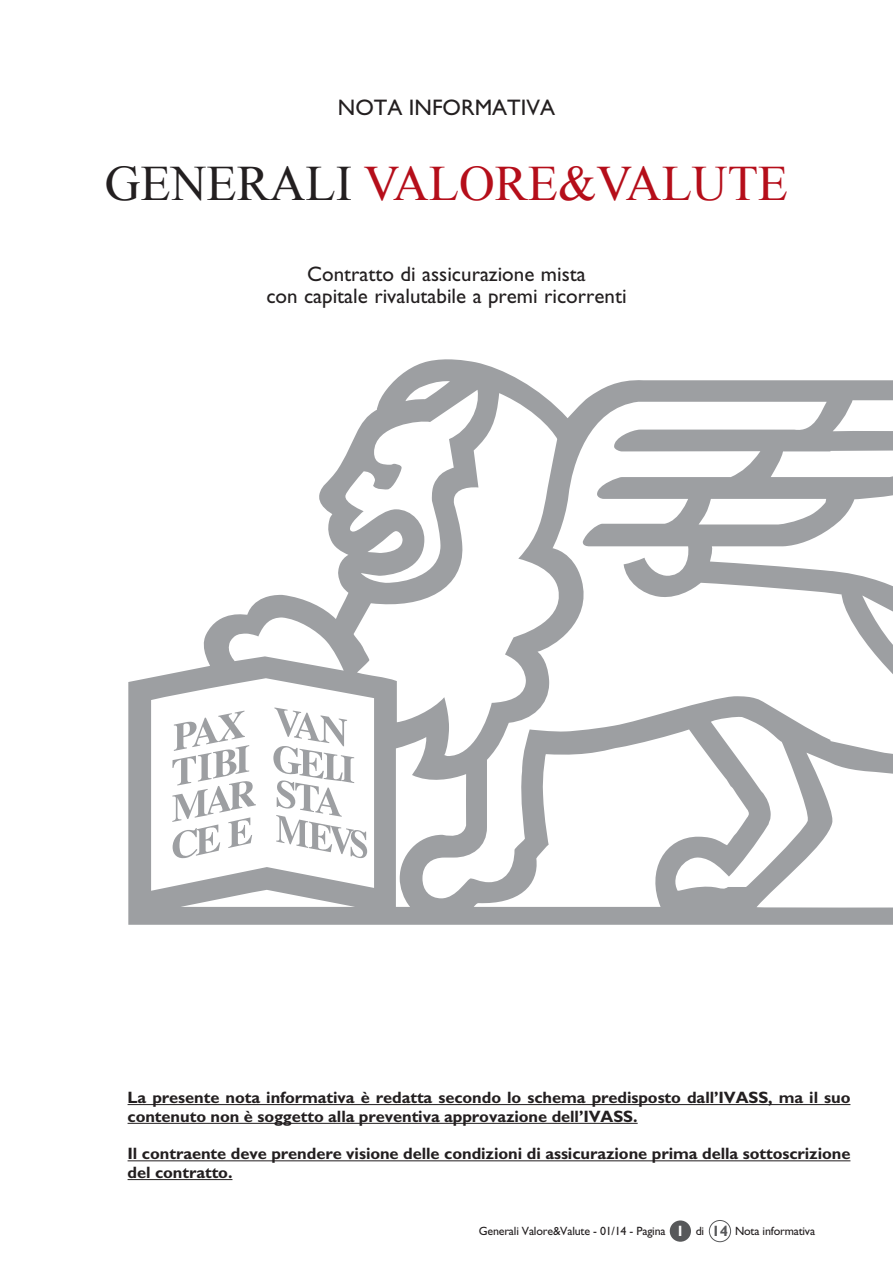
<style>
.page{position:relative;width:893px;height:1263px;background:#fff}
.page>*{position:absolute;margin:0;border:0;box-sizing:border-box;transform-origin:0 0}
.Titolo_paragrafo{font:49.5px "Times New Roman";color:#b50e1a}
.t1{font:22.5px "Gill Sans";color:#231f20}
.Normale{font:21px "Gill Sans";color:#231f20}
.t2{font:700 16.5px/18.8px "Gill Sans";letter-spacing:-.005em;color:#231f20}
.t3{font:12px "Gill Sans";letter-spacing:-.015em;color:#231f20}
.s1{color:#231f20}
.s2{font-weight:700;font-size:15px;color:#fff}
.s3{font-weight:700;font-size:15px;color:#57585a}
</style>
<div class="page">
<div style="left:670px;top:1220px;width:21px;height:22px;background:#57585a;border-radius:50%"></div>
<div style="left:709px;top:1220px;width:22px;height:22px;border:1px solid #57585a;border-radius:50%"></div>
<hr style="left:128px;top:1104px;width:722px;height:1px;background:#231f20">
<hr style="left:128px;top:1123px;width:510px;height:1px;background:#231f20">
<hr style="left:128px;top:1160px;width:722px;height:1px;background:#231f20">
<hr style="left:128px;top:1179px;width:104px;height:1px;background:#231f20">
<svg style="left:128px;top:359px;width:765px;height:566px"></svg>
<svg style="left:273px;top:707px;width:94px;height:152px"></svg>
<svg style="left:172px;top:711px;width:84px;height:149px"></svg>
<div style="left:858px;top:813px;width:35px;height:94px;background:#fff"></div>
<p class="t1" style="left:338px;top:94px;width:219px">NOTA INFORMATIVA</p>
<p class="Titolo_paragrafo" style="left:105px;top:150px;width:685px"><span class="s1">GENERALI</span> VALORE&amp;VALUTE</p>
<p class="Normale" style="left:307px;top:261px;width:280px">Contratto di assicurazione mista</p>
<p class="Normale" style="left:266px;top:284px;width:362px">con capitale rivalutabile a premi ricorrenti</p>
<p class="t2" style="left:128px;top:1088px;width:724px">La presente nota informativa è redatta secondo lo schema predisposto dall’IVASS, ma il suo contenuto non è soggetto alla preventiva approvazione dell’IVASS.</p>
<p class="t2" style="left:128px;top:1144px;width:724px">Il contraente deve prendere visione delle condizioni di assicurazione prima della sottoscrizione del contratto.</p>
<p class="t3" style="left:479px;top:1224px;width:338px">Generali Valore&amp;Valute - 01/14 - Pagina <span class="s2">1</span> di <span class="s3">14</span> Nota informativa</p>
</div>
